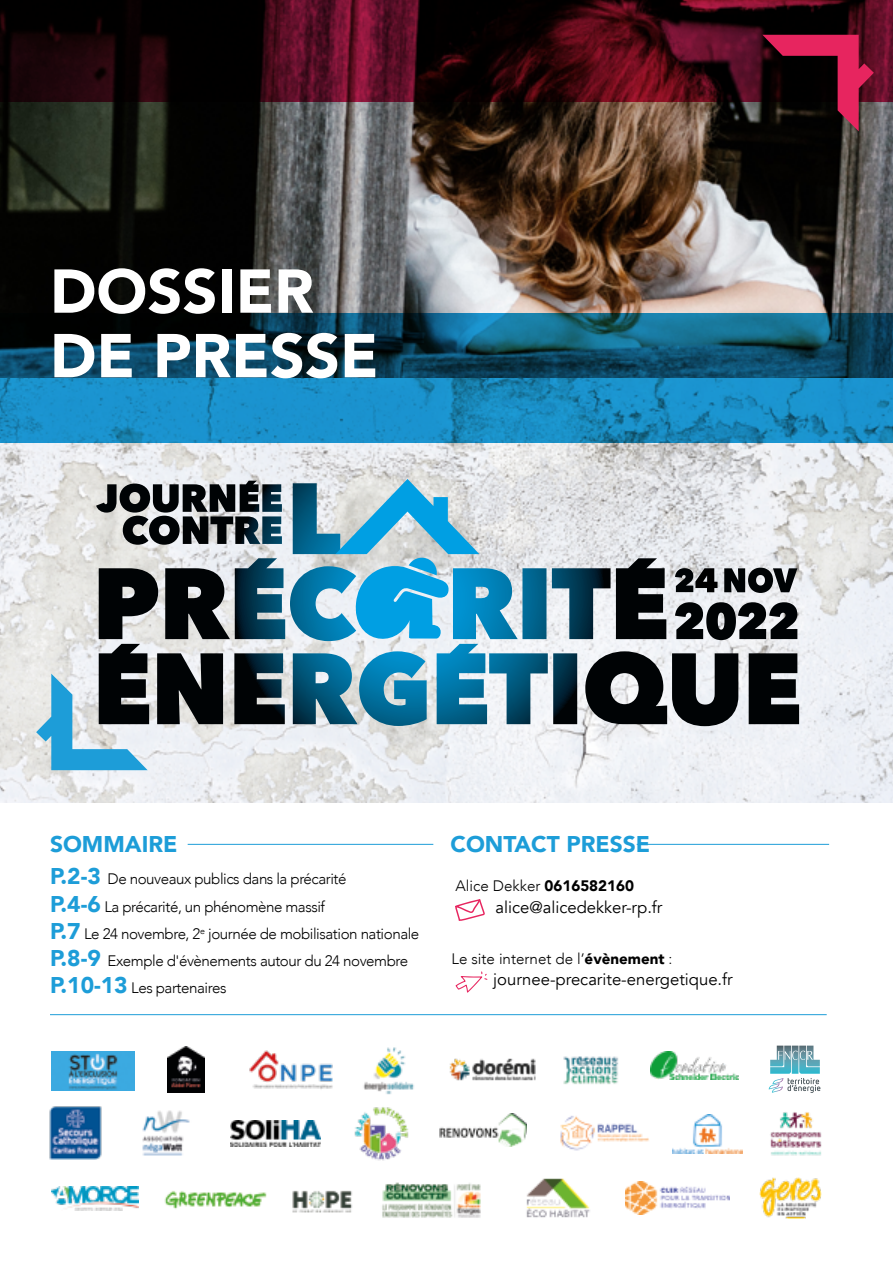
<style>
.page{position:relative;width:893px;height:1263px;background:#fff}
.page>*{position:absolute;margin:0;border:0;box-sizing:border-box;transform-origin:0 0}
.t1{font:900 61.2px/64.5px "Avenir";color:#fff}
.t2{font:900 22.8px "Avenir";color:#1d9dd8}
.t3{font:16.65px "Avenir";color:#000}
.t4{font:300 15.15px/27.3px "Avenir";letter-spacing:-.03em;color:#000}
.t5{font:300 15.15px "Avenir";color:#000}
.s1{font-weight:900;font-size:22.8px;color:#1d9dd8}
.s2{font-weight:900}
</style>
<div class="page">
<img style="left:0;top:102px;width:893px;height:701px">
<svg style="left:0;top:313px;width:893px;height:129px;background:#12678f"></svg>
<svg style="left:0;top:0;width:893px;height:102px;background:#2f0610"></svg>
<svg style="left:96px;top:481px;width:677px;height:160px;background:#8999a1"></svg>
<svg style="left:335px;top:479px;width:144px;height:172px;background:#73bedd"></svg>
<svg style="left:695px;top:568px;width:22px;height:24px"></svg>
<svg style="left:762px;top:35px;width:112px;height:96px;background:#571225"></svg>
<img style="left:560px;top:1116px;width:89px;height:35px">
<img style="left:563px;top:1056px;width:56px;height:28px">
<img style="left:526px;top:1178px;width:64px;height:40px">
<img style="left:230px;top:1120px;width:90px;height:27px">
<img style="left:249px;top:1050px;width:84px;height:39px">
<img style="left:164px;top:1191px;width:103px;height:18px">
<img style="left:672px;top:1114px;width:70px;height:39px">
<img style="left:651px;top:1052px;width:87px;height:27px">
<img style="left:626px;top:1181px;width:103px;height:34px">
<img style="left:354px;top:1107px;width:55px;height:54px">
<img style="left:363px;top:1047px;width:51px;height:48px">
<img style="left:292px;top:1190px;width:60px;height:23px">
<img style="left:49px;top:1106px;width:53px;height:53px">
<img style="left:51px;top:1051px;width:83px;height:39px">
<img style="left:51px;top:1186px;width:88px;height:24px">
<img style="left:770px;top:1112px;width:52px;height:44px">
<svg style="left:769px;top:1045px;width:51px;height:48px"></svg>
<img style="left:759px;top:1177px;width:62px;height:42px">
<img style="left:439px;top:1114px;width:88px;height:32px">
<img style="left:449px;top:1058px;width:87px;height:23px">
<img style="left:382px;top:1182px;width:99px;height:36px">
<img style="left:142px;top:1110px;width:48px;height:46px">
<img style="left:167px;top:1046px;width:38px;height:47px">
<svg style="left:455px;top:899px;width:30px;height:22px"></svg>
<svg style="left:455px;top:971px;width:32px;height:22px"></svg>
<hr style="left:188px;top:844px;width:245px;height:1px;background:#1d9dd8">
<hr style="left:637px;top:844px;width:192px;height:1px;background:#1d9dd8">
<hr style="left:50px;top:1014px;width:777px;height:1px;background:#1d9dd8">
<svg style="left:36px;top:674px;width:112px;height:96px;background:#7ba4b7"></svg>
<h1 class="t1" style="left:50px;top:258px;width:330px">DOSSIER<br>DE PRESSE</h1>
<h2 class="t2" style="left:50px;top:825px;width:129px">SOMMAIRE</h2>
<h2 class="t2" style="left:450px;top:825px;width:201px">CONTACT PRESSE</h2>
<p class="t4" style="left:50px;top:865px;width:371px"><span class="s1">P.2-3</span> De nouveaux publics dans la précarité<br><span class="s1">P.4-6</span> La précarité, un phénomène massif<br><span class="s1">P.7</span> Le 24 novembre, 2<sup>e</sup> journée de mobilisation nationale <span class="s1">P.8-9</span> Exemple d'évènements autour du 24 novembre <span class="s1">P.10-13</span> Les partenaires</p>
<p class="t5" style="left:455px;top:877px;width:180px">Alice Dekker <span class="s2">0616582160</span></p>
<p class="t3" style="left:495px;top:897px;width:168px">alice@alicedekker-rp.fr</p>
<p class="t5" style="left:452px;top:949px;width:222px">Le site internet de l’<span class="s2">évènement</span> :</p>
<p class="t3" style="left:493px;top:969px;width:241px">journee-precarite-energetique.fr</p>
</div>
